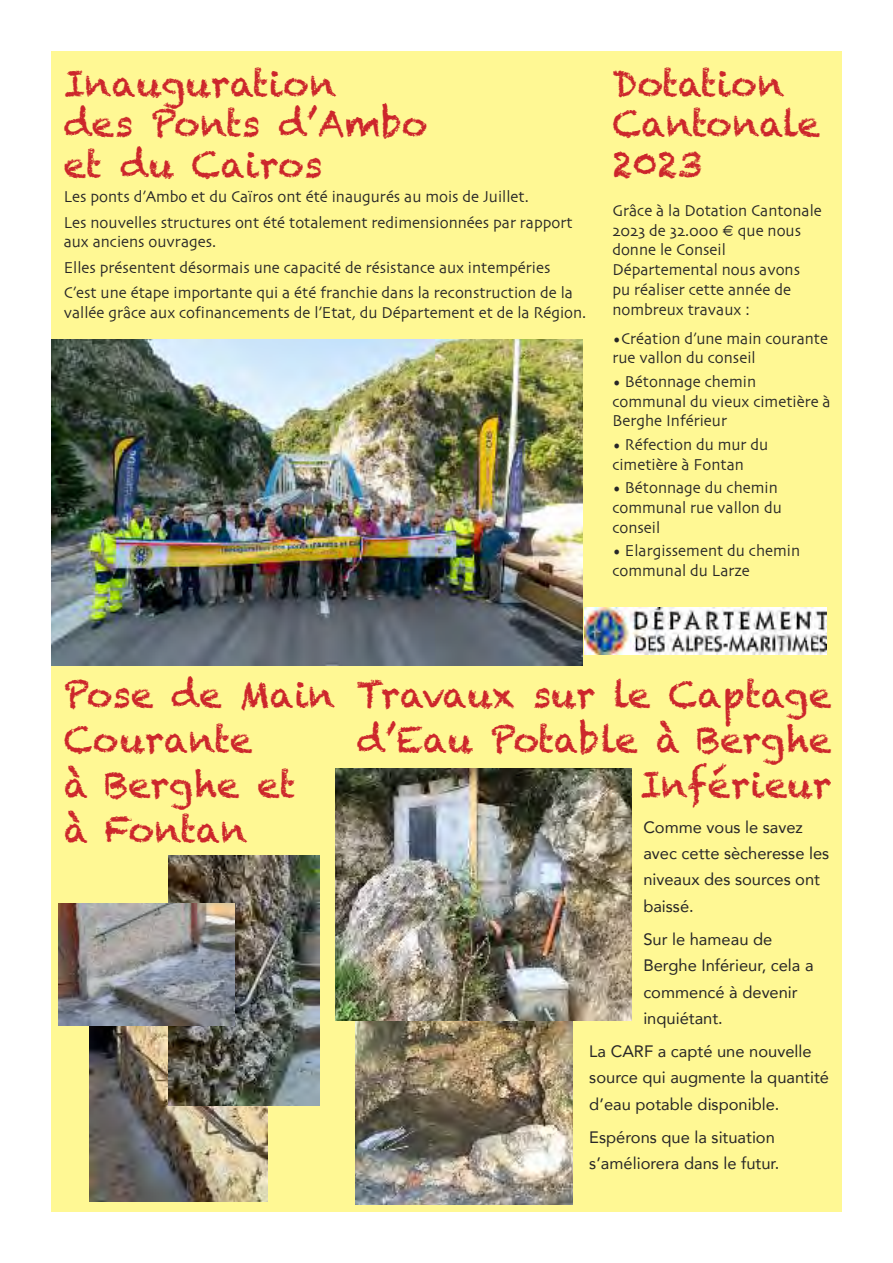
<style>
.page{position:relative;width:893px;height:1263px;background:#fff}
.page>*{position:absolute;margin:0;border:0;box-sizing:border-box;transform-origin:0 0}
.t1{font:36px/45px "Chalkduster";color:#cc262b}
.t2{font:16.5px/19.8px "Skia";color:#272627;scale:.95 1}
.t3{font:16.5px/26.2px "Avenir";color:#272627}
</style>
<div class="page">
<div style="left:51px;top:51px;width:791px;height:1161px;background:#fff894"></div>
<img style="left:51px;top:339px;width:532px;height:326px">
<img style="left:89px;top:1025px;width:178px;height:177px">
<img style="left:169px;top:856px;width:151px;height:250px">
<img style="left:58px;top:903px;width:176px;height:122px">
<img style="left:355px;top:1020px;width:217px;height:185px">
<img style="left:335px;top:769px;width:297px;height:251px">
<img style="left:585px;top:607px;width:241px;height:48px">
<h1 class="t1" style="left:64px;top:63px;width:365px;line-height:40.5px">Inauguration<br>des Ponts d’Ambo et du Cairos</h1>
<h1 class="t1" style="left:612px;top:63px;width:209px;line-height:40.5px">Dotation<br>Cantonale<br>2023</h1>
<p class="t2" style="left:64px;top:185px;width:537px;line-height:25.2px">Les ponts d’Ambo et du Caïros ont été inaugurés au mois de Juillet.<br>Les nouvelles structures ont été totalement redimensionnées par rapport</p>
<p class="t2" style="left:64px;top:230px;width:537px;line-height:25.2px">aux anciens ouvrages.<br>Elles présentent désormais une capacité de résistance aux intempéries<br>C’est une étape importante qui a été franchie dans la reconstruction de la</p>
<p class="t2" style="left:64px;top:303px;width:552px">vallée grâce aux cofinancements de l’Etat, du Département et de la Région.</p>
<p class="t2" style="left:612px;top:201px;width:222px">Grâce à la Dotation Cantonale<br>2023 de 32.000 € que nous donne le Conseil<br>Départemental nous avons pu réaliser cette année de nombreux travaux :</p>
<p class="t2" style="left:612px;top:329px;width:229px">•Création d’une main courante rue vallon du conseil</p>
<p class="t2" style="left:612px;top:372px;width:231px">• Bétonnage chemin communal du vieux cimetière à<br>Berghe Inférieur</p>
<p class="t2" style="left:612px;top:435px;width:166px">• Réfection du mur du cimetière à Fontan</p>
<p class="t2" style="left:612px;top:479px;width:180px">• Bétonnage du chemin communal rue vallon du conseil</p>
<p class="t2" style="left:612px;top:542px;width:199px">• Elargissement du chemin communal du Larze</p>
<h1 class="t1" style="left:64px;top:672px;width:273px">Pose de Main<br>Courante<br>à Berghe et<br>à Fontan</h1>
<h1 class="t1" style="left:356px;top:672px;width:477px;text-align:right">Travaux sur le Captage d’Eau Potable à Berghe<br>Inférieur</h1>
<p class="t3" style="left:643px;top:815px;width:187px">Comme vous le savez avec cette sècheresse les niveaux des sources ont baissé.</p>
<p class="t3" style="left:643px;top:927px;width:172px">Sur le hameau de<br>Berghe Inférieur, cela a commencé à devenir inquiétant.</p>
<p class="t3" style="left:589px;top:1039px;width:241px">La CARF a capté une nouvelle source qui augmente la quantité d’eau potable disponible.</p>
<p class="t3" style="left:589px;top:1125px;width:192px">Espérons que la situation s’améliorera dans le futur.</p>
</div>
